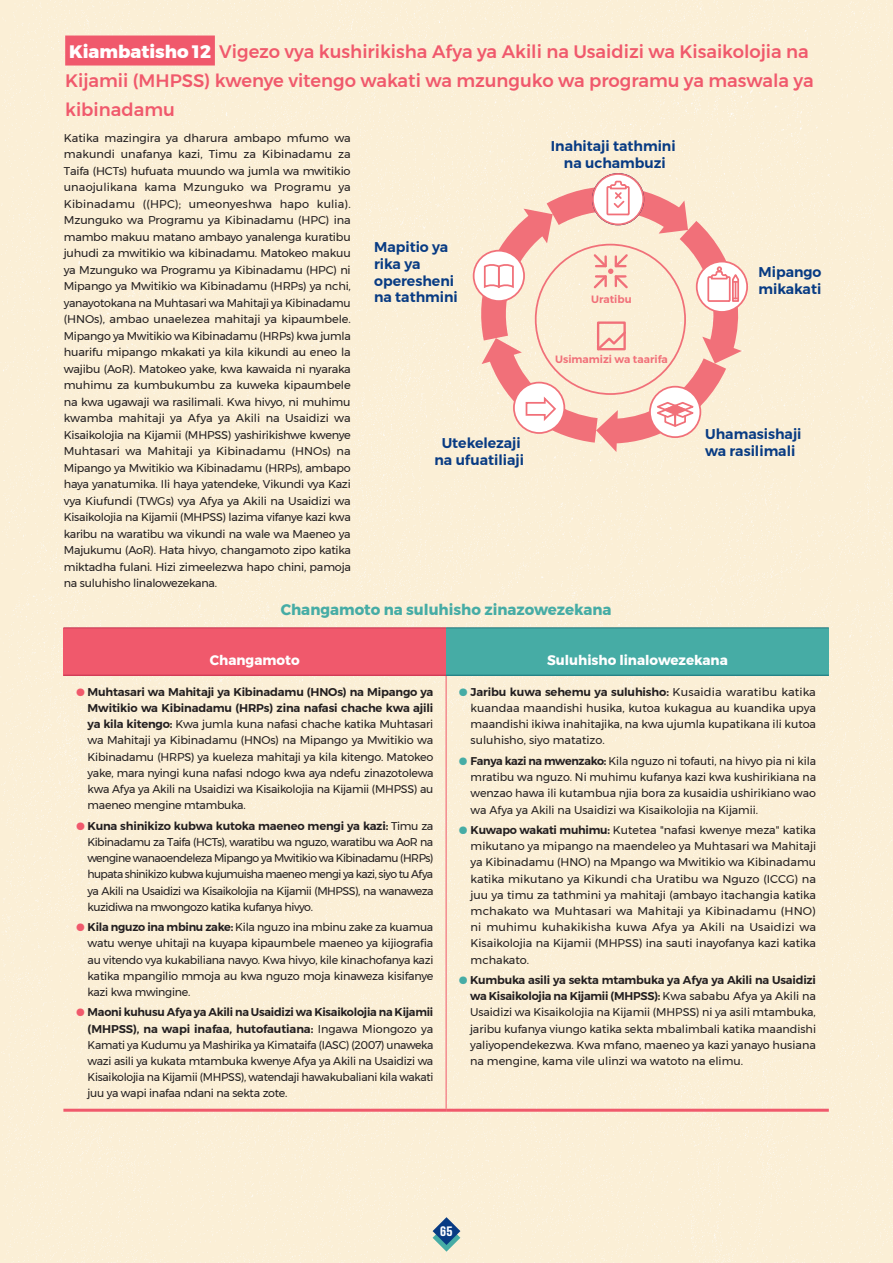
<style>
.page{position:relative;width:893px;height:1263px;background:#fbefd6}
.page>*{position:absolute;margin:0;border:0;box-sizing:border-box;transform-origin:0 0}
.t1{font:500 18px/28.8px "Montserrat";color:#f0596c}
.t2{font:700 15.3px "Montserrat";color:#46aca5}
.t3{font:600 14.1px/17px "Montserrat";color:#083b83}
.t4{font:700 13.8px "Montserrat";color:#fff}
.t5{font:900 12px "Big Shoulders Display";color:#fff}
.t6{font:11.25px/16.2px "Montserrat";letter-spacing:-.02em;color:#231f20;text-align:justify}
.t7{font:600 10.65px "Montserrat";color:#f17079}
.s1{font-weight:800;color:#fff}
.s2{font-family:"Fragen";color:#f0596c}
.s3{font-weight:600}
.s4{font-family:"Fragen";color:#46aca5}
</style>
<div class="page">
<div style="left:65px;top:36px;width:150px;height:30px;background:#f0596c"></div>
<svg style="left:479px;top:186px;width:263px;height:266px;background:#f8d3c2"></svg>
<div style="left:593px;top:174px;width:50px;height:50px;background:#fff;border-radius:50%"></div>
<div style="left:592px;top:173px;width:52px;height:52px;border:2px solid #f17079;border-radius:50%"></div>
<div style="left:474px;top:251px;width:50px;height:50px;background:#fff;border-radius:50%"></div>
<div style="left:473px;top:250px;width:52px;height:52px;border:2px solid #f17079;border-radius:50%"></div>
<div style="left:514px;top:383px;width:50px;height:50px;background:#fff;border-radius:50%"></div>
<div style="left:513px;top:382px;width:52px;height:52px;border:2px solid #f17079;border-radius:50%"></div>
<div style="left:650px;top:387px;width:50px;height:50px;background:#fff;border-radius:50%"></div>
<div style="left:649px;top:386px;width:52px;height:52px;border:2px solid #f17079;border-radius:50%"></div>
<div style="left:697px;top:262px;width:50px;height:50px;background:#fff;border-radius:50%"></div>
<div style="left:696px;top:261px;width:52px;height:52px;border:2px solid #f17079;border-radius:50%"></div>
<svg style="left:483px;top:264px;width:31px;height:24px"></svg>
<svg style="left:525px;top:397px;width:31px;height:24px"></svg>
<svg style="left:653px;top:401px;width:44px;height:27px"></svg>
<svg style="left:706px;top:266px;width:34px;height:36px"></svg>
<svg style="left:606px;top:180px;width:24px;height:36px"></svg>
<div style="left:597px;top:321px;width:29px;height:29px;border:2px solid #f17079"></div>
<svg style="left:595px;top:329px;width:33px;height:23px"></svg>
<svg style="left:592px;top:252px;width:38px;height:38px"></svg>
<div style="left:63px;top:628px;width:383px;height:47px;background:#f0596c"></div>
<div style="left:446px;top:628px;width:383px;height:47px;background:#46aca5"></div>
<hr style="left:63px;top:1109px;width:383px;height:3px;background:#f0596c">
<hr style="left:446px;top:1109px;width:383px;height:3px;background:#f0596c">
<hr style="left:446px;top:676px;width:1px;height:433px;background:#f0596c">
<hr style="left:63px;top:627px;width:383px;height:1px;background:#c6324f">
<hr style="left:63px;top:675px;width:383px;height:1px;background:#c6324f">
<hr style="left:446px;top:627px;width:383px;height:1px;background:#1b757d">
<hr style="left:446px;top:675px;width:383px;height:1px;background:#1b757d">
<svg style="left:433px;top:1217px;width:27px;height:35px"></svg>
<p class="t1" style="left:65px;top:37px;width:750px"><span class="s1">Kiambatisho 12</span> Vigezo vya kushirikisha Afya ya Akili na Usaidizi wa Kisaikolojia na<br>Kijamii (MHPSS) kwenye vitengo wakati wa mzunguko wa programu ya maswala ya kibinadamu</p>
<p class="t3" style="left:551px;top:138px;width:126px;text-align:center">Inahitaji tathmini na uchambuzi</p>
<p class="t6" style="left:64px;top:129px;width:289px">Katika mazingira ya dharura ambapo mfumo wa makundi unafanya kazi, Timu za Kibinadamu za Taifa (HCTs) hufuata muundo wa jumla wa mwitikio unaojulikana kama Mzunguko wa Programu ya Kibinadamu ((HPC); umeonyeshwa hapo kulia).<br>Mzunguko wa Programu ya Kibinadamu (HPC) ina mambo makuu matano ambayo yanalenga kuratibu juhudi za mwitikio wa kibinadamu. Matokeo makuu ya Mzunguko wa Programu ya Kibinadamu (HPC) ni Mipango ya Mwitikio wa Kibinadamu (HRPs) ya nchi, yanayotokana na Muhtasari wa Mahitaji ya Kibinadamu (HNOs), ambao unaelezea mahitaji ya kipaumbele.<br>Mipango ya Mwitikio wa Kibinadamu (HRPs) kwa jumla huarifu mipango mkakati ya kila kikundi au eneo la wajibu (AoR). Matokeo yake, kwa kawaida ni nyaraka muhimu za kumbukumbu za kuweka kipaumbele na kwa ugawaji wa rasilimali. Kwa hivyo, ni muhimu kwamba mahitaji ya Afya ya Akili na Usaidizi wa Kisaikolojia na Kijamii (MHPSS) yashirikishwe kwenye Muhtasari wa Mahitaji ya Kibinadamu (HNOs) na Mipango ya Mwitikio wa Kibinadamu (HRPs), ambapo haya yanatumika. Ili haya yatendeke, Vikundi vya Kazi vya Kiufundi (TWGs) vya Afya ya Akili na Usaidizi wa Kisaikolojia na Kijamii (MHPSS) lazima vifanye kazi kwa karibu na waratibu wa vikundi na wale wa Maeneo ya Majukumu (AoR). Hata hivyo, changamoto zipo katika miktadha fulani. Hizi zimeelezwa hapo chini, pamoja na suluhisho linalowezekana.</p>
<p class="t3" style="left:374px;top:238px;width:85px">Mapitio ya rika ya operesheni na tathmini</p>
<p class="t3" style="left:758px;top:264px;width:65px">Mipango mikakati</p>
<p class="t7" style="left:591px;top:291px;width:42px">Uratibu</p>
<p class="t7" style="left:555px;top:351px;width:114px">Usimamizi wa taarifa</p>
<p class="t3" style="left:705px;top:425px;width:98px">Uhamasishaji wa rasilimali</p>
<p class="t3" style="left:434px;top:434px;width:91px;text-align:center">Utekelezaji na ufuatiliaji</p>
<p class="t2" style="left:281px;top:597px;width:332px">Changamoto na suluhisho zinazowezekana</p>
<p class="t4" style="left:210px;top:649px;width:91px">Changamoto</p>
<p class="t4" style="left:547px;top:649px;width:182px">Suluhisho linalowezekana</p>
<p class="t6" style="left:88px;top:684px;width:347px;text-indent:-11px"><span class="s2">●</span> <span class="s3">Muhtasari wa Mahitaji ya Kibinadamu (HNOs) na Mipango ya Mwitikio wa Kibinadamu (HRPs) zina nafasi chache kwa ajili ya kila kitengo:</span> Kwa jumla kuna nafasi chache katika Muhtasari wa Mahitaji ya Kibinadamu (HNOs) na Mipango ya Mwitikio wa Kibinadamu (HRPS) ya kueleza mahitaji ya kila kitengo. Matokeo yake, mara nyingi kuna nafasi ndogo kwa aya ndefu zinazotolewa kwa Afya ya Akili na Usaidizi wa Kisaikolojia na Kijamii (MHPSS) au maeneo mengine mtambuka.</p>
<p class="t6" style="left:87px;top:817px;width:348px;text-indent:-11px"><span class="s2">●</span> <span class="s3">Kuna shinikizo kubwa kutoka maeneo mengi ya kazi:</span> Timu za Kibinadamu za Taifa (HCTs), waratibu wa nguzo, waratibu wa AoR na wengine wanaoendeleza Mipango ya Mwitikio wa Kibinadamu (HRPs) hupata shinikizo kubwa kujumuisha maeneo mengi ya kazi, siyo tu Afya ya Akili na Usaidizi wa Kisaikolojia na Kijamii (MHPSS), na wanaweza kuzidiwa na mwongozo katika kufanya hivyo.</p>
<p class="t6" style="left:88px;top:919px;width:347px;text-indent:-11px"><span class="s2">●</span> <span class="s3">Kila nguzo ina mbinu zake:</span> Kila nguzo ina mbinu zake za kuamua watu wenye uhitaji na kuyapa kipaumbele maeneo ya kijiografia au vitendo vya kukabiliana navyo. Kwa hivyo, kile kinachofanya kazi katika mpangilio mmoja au kwa nguzo moja kinaweza kisifanye kazi kwa mwingine.</p>
<p class="t6" style="left:88px;top:1004px;width:347px;text-indent:-11px"><span class="s2">●</span> <span class="s3">Maoni kuhusu Afya ya Akili na Usaidizi wa Kisaikolojia na Kijamii (MHPSS), na wapi inafaa, hutofautiana:</span> Ingawa Miongozo ya Kamati ya Kudumu ya Mashirika ya Kimataifa (IASC) (2007) unaweka wazi asili ya kukata mtambuka kwenye Afya ya Akili na Usaidizi wa Kisaikolojia na Kijamii (MHPSS), watendaji hawakubaliani kila wakati juu ya wapi inafaa ndani na sekta zote.</p>
<p class="t6" style="left:471px;top:684px;width:347px;text-indent:-12px"><span class="s4">●</span> <span class="s3">Jaribu kuwa sehemu ya suluhisho:</span> Kusaidia waratibu katika kuandaa maandishi husika, kutoa kukagua au kuandika upya maandishi ikiwa inahitajika, na kwa ujumla kupatikana ili kutoa suluhisho, siyo matatizo.</p>
<p class="t6" style="left:471px;top:753px;width:347px;text-indent:-12px"><span class="s4">●</span> <span class="s3">Fanya kazi na mwenzako:</span> Kila nguzo ni tofauti, na hivyo pia ni kila mratibu wa nguzo. Ni muhimu kufanya kazi kwa kushirikiana na wenzao hawa ili kutambua njia bora za kusaidia ushirikiano wao wa Afya ya Akili na Usaidizi wa Kisaikolojia na Kijamii.</p>
<p class="t6" style="left:471px;top:822px;width:347px;text-indent:-12px"><span class="s4">●</span> <span class="s3">Kuwapo wakati muhimu:</span> Kutetea "nafasi kwenye meza" katika mikutano ya mipango na maendeleo ya Muhtasari wa Mahitaji ya Kibinadamu (HNO) na Mpango wa Mwitikio wa Kibinadamu katika mikutano ya Kikundi cha Uratibu wa Nguzo (ICCG) na juu ya timu za tathmini ya mahitaji (ambayo itachangia katika mchakato wa Muhtasari wa Mahitaji ya Kibinadamu (HNO) ni muhimu kuhakikisha kuwa Afya ya Akili na Usaidizi wa Kisaikolojia na Kijamii (MHPSS) ina sauti inayofanya kazi katika mchakato.</p>
<p class="t6" style="left:470px;top:972px;width:347px;text-indent:-11px"><span class="s4">●</span> <span class="s3">Kumbuka asili ya sekta mtambuka ya Afya ya Akili na Usaidizi wa Kisaikolojia na Kijamii (MHPSS):</span> Kwa sababu Afya ya Akili na Usaidizi wa Kisaikolojia na Kijamii (MHPSS) ni ya asili mtambuka, jaribu kufanya viungo katika sekta mbalimbali katika maandishi yaliyopendekezwa. Kwa mfano, maeneo ya kazi yanayo husiana na mengine, kama vile ulinzi wa watoto na elimu.</p>
<p class="t5" style="left:440px;top:1222px;width:14px">65</p>
</div>
